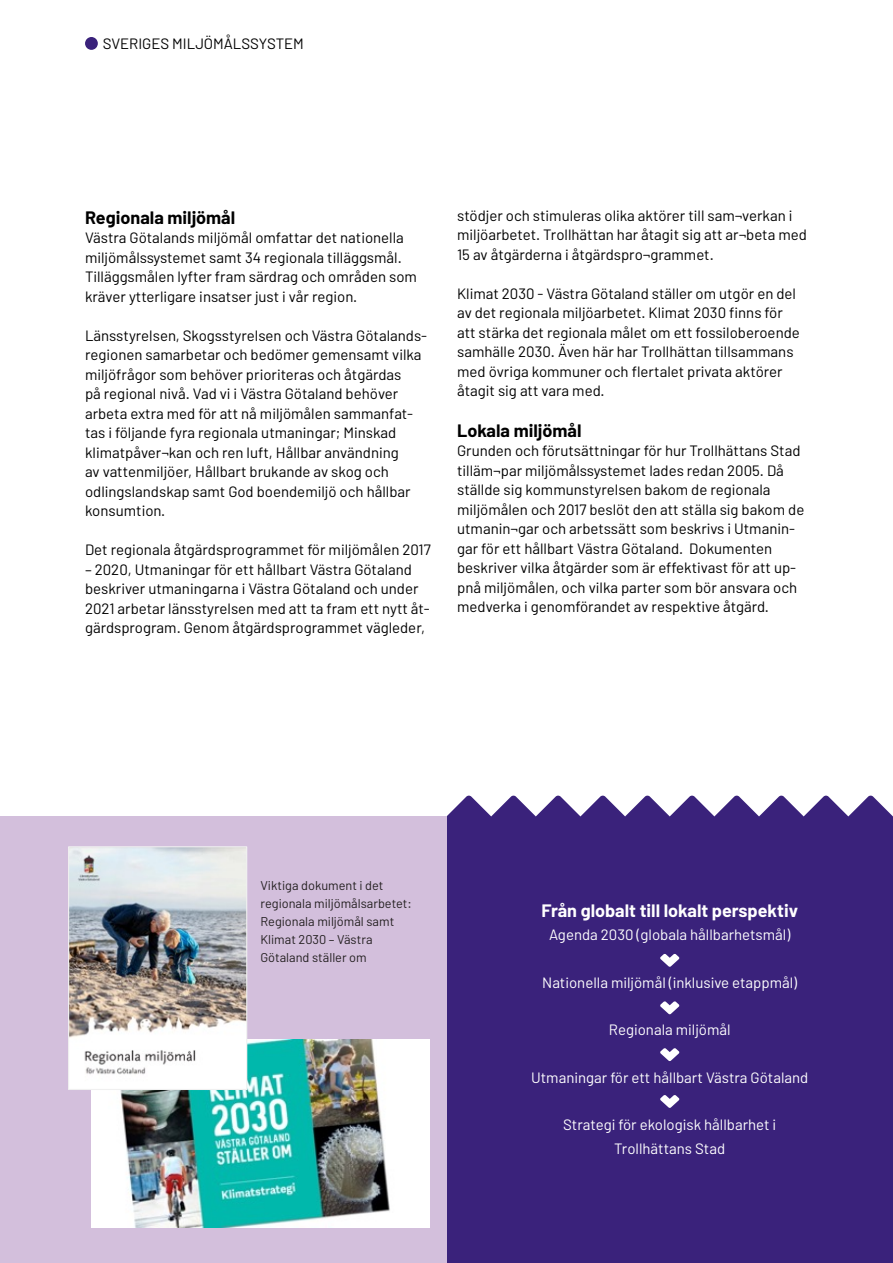
<style>
.page{position:relative;width:893px;height:1263px;background:#fff}
.page>*{position:absolute;margin:0;border:0;box-sizing:border-box;transform-origin:0 0}
.underrubrik_H3{font:700 18px "Barlow";color:#000}
.underrubrik_H3-2{font:700 18px "Barlow";color:#fff}
.bröd{font:15px/19.5px "Barlow";color:#000}
.bröd-2{font:15px "Barlow";color:#fff}
.liten_bröd{font:12.75px/18px "Barlow";color:#231f20}
</style>
<div class="page">
<div style="left:85px;top:37px;width:13px;height:13px;background:#3a227b;border-radius:50%"></div>
<div style="left:446px;top:795px;width:447px;height:468px;background:#3a227b"></div>
<div style="left:0;top:816px;width:446px;height:447px;background:#d3bfdc"></div>
<img style="left:92px;top:1040px;width:337px;height:187px">
<svg style="left:660px;top:954px;width:19px;height:13px"></svg>
<svg style="left:660px;top:1001px;width:19px;height:13px"></svg>
<svg style="left:660px;top:1048px;width:19px;height:13px"></svg>
<svg style="left:660px;top:1095px;width:19px;height:13px"></svg>
<img style="left:70px;top:848px;width:175px;height:240px">
<div style="left:68px;top:846px;width:179px;height:244px;border:1px solid #f0f0f0"></div>
<p class="bröd" style="left:103px;top:33px;width:203px">SVERIGES MILJÖMÅLSSYSTEM</p>
<h3 class="underrubrik_H3" style="left:85px;top:206px;width:152px">Regionala miljömål</h3>
<p class="bröd" style="left:85px;top:228px;width:333px">Västra Götalands miljömål omfattar det nationella miljömålssystemet samt 34 regionala tilläggsmål.<br>Tilläggsmålen lyfter fram särdrag och områden som kräver ytterligare insatser just i vår region.</p>
<p class="bröd" style="left:85px;top:325px;width:344px">Länsstyrelsen, Skogsstyrelsen och Västra Götalands&shy;regionen samarbetar och bedömer gemensamt vilka miljöfrågor som behöver prioriteras och åtgärdas<br>på regional nivå. Vad vi i Västra Götaland behöver arbeta extra med för att nå miljömålen sammanfat&shy;tas i följande fyra regionala utmaningar; Minskad klimatpåver¬kan och ren luft, Hållbar användning<br>av vattenmiljöer, Hållbart brukande av skog och odlingslandskap samt God boendemiljö och hållbar konsumtion.</p>
<p class="bröd" style="left:85px;top:540px;width:347px">Det regionala åtgärdsprogrammet för miljömålen 2017</p>
<p class="bröd" style="left:85px;top:559px;width:346px">– 2020, Utmaningar för ett hållbart Västra Götaland beskriver utmaningarna i Västra Götaland och under 2021 arbetar länsstyrelsen med att ta fram ett nytt åt&shy;gärdsprogram. Genom åtgärdsprogrammet vägleder,</p>
<p class="bröd" style="left:457px;top:205px;width:351px">stödjer och stimuleras olika aktörer till sam¬verkan i miljöarbetet. Trollhättan har åtagit sig att ar¬beta med<br>15 av åtgärderna i åtgärdspro¬grammet.</p>
<p class="bröd" style="left:457px;top:283px;width:344px">Klimat 2030 - Västra Götaland ställer om utgör en del av det regionala miljöarbetet. Klimat 2030 finns för att stärka det regionala målet om ett fossiloberoende samhälle 2030. Även här har Trollhättan tillsammans med övriga kommuner och flertalet privata aktörer åtagit sig att vara med.</p>
<h3 class="underrubrik_H3" style="left:457px;top:419px;width:126px">Lokala miljömål</h3>
<p class="bröd" style="left:457px;top:441px;width:349px">Grunden och förutsättningar för hur Trollhättans Stad tilläm¬par miljömålssystemet lades redan 2005. Då ställde sig kommunstyrelsen bakom de regionala miljömålen och 2017 beslöt den att ställa sig bakom de utmanin¬gar och arbetssätt som beskrivs i Utmanin&shy;gar för ett hållbart Västra Götaland. Dokumenten beskriver vilka åtgärder som är effektivast för att up&shy;pnå miljömålen, och vilka parter som bör ansvara och medverka i genomförandet av respektive åtgärd.</p>
<p class="liten_bröd" style="left:260px;top:876px;width:153px">Viktiga dokument i det regionala miljömålsarbetet:<br>Regionala miljömål samt</p>
<p class="liten_bröd" style="left:260px;top:930px;width:114px">Klimat 2030 – Västra<br>Götaland ställer om</p>
<h3 class="underrubrik_H3-2" style="left:541px;top:899px;width:258px">Från globalt till lokalt perspektiv</h3>
<p class="bröd-2" style="left:549px;top:925px;width:243px">Agenda 2030 (globala hållbarhetsmål)</p>
<p class="bröd-2" style="left:542px;top:973px;width:256px">Nationella miljömål (inklusive etappmål)</p>
<p class="bröd-2" style="left:609px;top:1020px;width:123px">Regionala miljömål</p>
<p class="bröd-2" style="left:531px;top:1068px;width:279px">Utmaningar för ett hållbart Västra Götaland</p>
<p class="bröd-2" style="left:563px;top:1116px;width:215px">Strategi för ekologisk hållbarhet i</p>
<p class="bröd-2" style="left:614px;top:1139px;width:112px">Trollhättans Stad</p>
</div>
